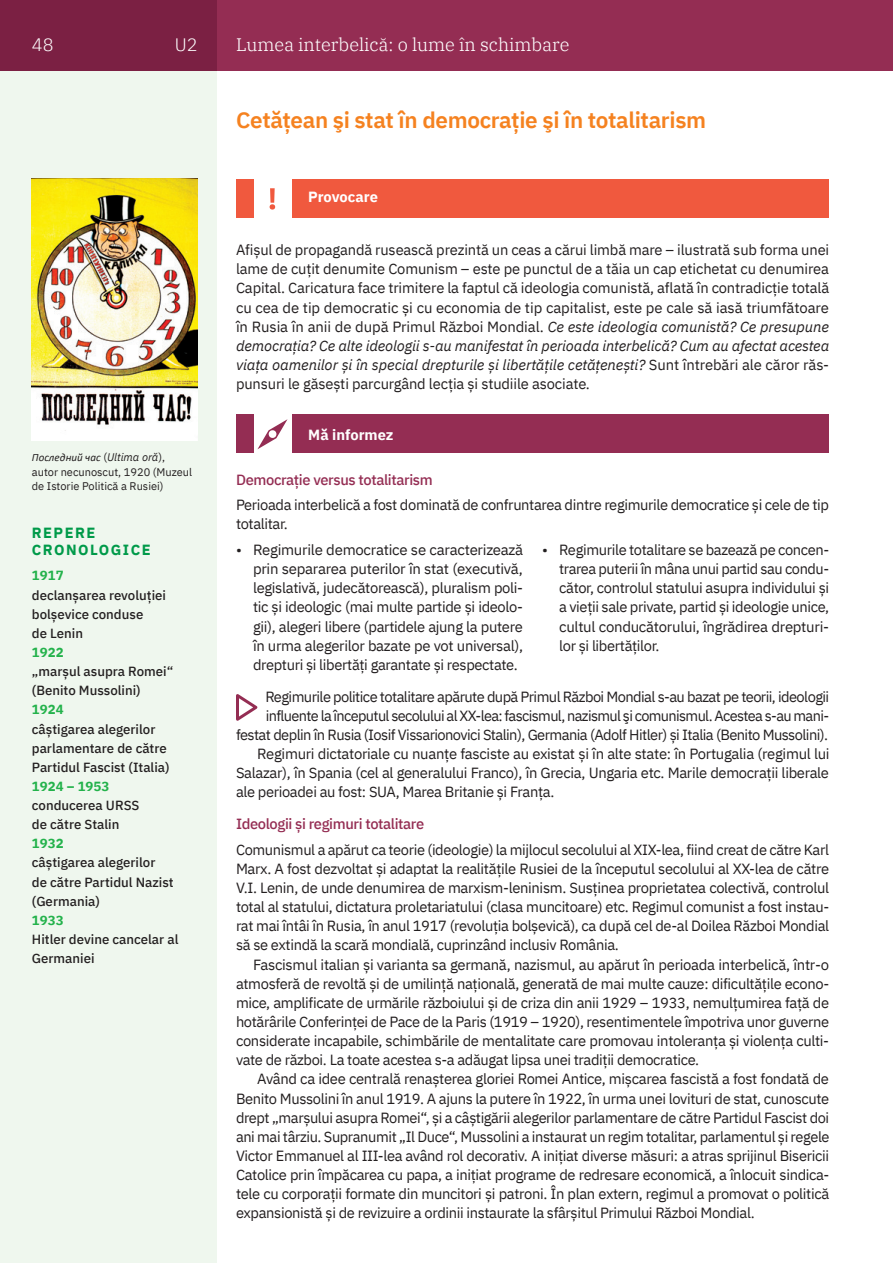
<style>
.page{position:relative;width:893px;height:1263px;background:#fff}
.page>*{position:absolute;margin:0;border:0;box-sizing:border-box;transform-origin:0 0}
.t1{font:600 22.5px "IBM Plex Sans";letter-spacing:-.015em;color:#f58220}
.t2{font:300 18px "IBM Plex Serif";color:#fff}
.t3{font:300 18px "IBM Plex Sans";color:#fff}
.body_regular_justifi{font:14.7px/19.2px "IBM Plex Sans";letter-spacing:-.025em;color:#231f20;text-align:justify}
.Intertitlu_visina{font:500 14.7px "IBM Plex Sans";letter-spacing:-.025em;color:#942d53}
.body_regular_-baseli{font:700 14.7px "IBM Plex Sans";color:#fff}
.body_bold_-baseline{font:700 14.7px/17.7px "IBM Plex Sans";letter-spacing:.1em;color:#009a49}
.side_light{font:500 13.2px/19.2px "IBM Plex Sans";color:#231f20}
.side_light-2{font:700 13.2px "IBM Plex Sans";color:#23b24b}
.notes_regular_left{font:10.95px/14.4px "IBM Plex Sans";color:#231f20}
.s1{font-family:"Calibri";font-style:italic}
.s2{font-style:italic}
</style>
<div class="page">
<div style="left:0;top:0;width:217px;height:1263px;background:#eff7ee"></div>
<div style="left:0;top:0;width:893px;height:70px;background:#942d53"></div>
<div style="left:0;top:0;width:217px;height:70px;background:#7b2043"></div>
<hr style="left:892px;top:0;width:1px;height:70px;background:#f58220">
<div style="left:292px;top:179px;width:537px;height:38px;background:#f0593e"></div>
<svg style="left:270px;top:188px;width:5px;height:22px"></svg>
<div style="left:236px;top:179px;width:17px;height:38px;background:#f0593e"></div>
<div style="left:257px;top:415px;width:572px;height:38px;background:#942d53"></div>
<div style="left:236px;top:415px;width:17px;height:38px;background:#942d53"></div>
<svg style="left:236px;top:694px;width:22px;height:27px"></svg>
<img style="left:32px;top:179px;width:165px;height:261px">
<p class="t3" style="left:32px;top:31px;width:23px">48</p>
<p class="t3" style="left:175px;top:31px;width:24px">U2</p>
<p class="t2" style="left:236px;top:31px;width:335px">Lumea interbelică: o lume în schimbare</p>
<h1 class="t1" style="left:236px;top:102px;width:472px">Cetăţean şi stat în democraţie şi în totalitarism</h1>
<p class="notes_regular_left" style="left:32px;top:449px;width:162px"><span class="s1">Последний час</span> (<span class="s2">Ultima oră</span>), autor necunoscut, 1920 (Muzeul de Istorie Politică a Rusiei)</p>
<p class="body_bold_-baseline" style="left:32px;top:522px;width:120px">REPERE<br>CRONOLOGICE</p>
<p class="side_light-2" style="left:32px;top:565px;width:33px">1917</p>
<p class="side_light" style="left:32px;top:584px;width:136px">declanșarea revoluției bolșevice conduse<br>de Lenin</p>
<p class="side_light-2" style="left:32px;top:642px;width:33px">1922</p>
<p class="side_light" style="left:32px;top:661px;width:143px">„marșul asupra Romei“ (Benito Mussolini)</p>
<p class="side_light-2" style="left:32px;top:699px;width:33px">1924</p>
<p class="side_light" style="left:32px;top:718px;width:139px">câștigarea alegerilor parlamentare de către<br>Partidul Fascist (Italia)</p>
<p class="side_light-2" style="left:32px;top:776px;width:79px">1924 – 1953</p>
<p class="side_light" style="left:32px;top:795px;width:109px">conducerea URSS de către Stalin</p>
<p class="side_light-2" style="left:32px;top:833px;width:33px">1932</p>
<p class="side_light" style="left:32px;top:852px;width:143px">câștigarea alegerilor de către Partidul Nazist (Germania)</p>
<p class="side_light-2" style="left:32px;top:910px;width:33px">1933</p>
<p class="side_light" style="left:32px;top:929px;width:148px">Hitler devine cancelar al<br>Germaniei</p>
<p class="body_regular_-baseli" style="left:308px;top:185px;width:71px">Provocare</p>
<p class="body_regular_justifi" style="left:236px;top:239px;width:595px">Afișul de propagandă rusească prezintă un ceas a cărui limbă mare – ilustrată sub forma unei lame de cuțit denumite Comunism – este pe punctul de a tăia un cap etichetat cu denumirea Capital. Caricatura face trimitere la faptul că ideologia comunistă, aflată în contradicție totală cu cea de tip democratic și cu economia de tip capitalist, este pe cale să iasă triumfătoare în Rusia în anii de după Primul Război Mondial. <span class="s2">Ce este ideologia comunistă? Ce presupune democrația? Ce alte ideologii s‑au manifestat în perioada interbelică? Cum au afectat acestea viața oamenilor și în special drepturile și libertățile cetățenești?</span> Sunt întrebări ale căror răs&shy;punsuri le găsești parcurgând lecția și studiile asociate.</p>
<p class="body_regular_-baseli" style="left:308px;top:423px;width:87px">Mă informez</p>
<p class="Intertitlu_visina" style="left:236px;top:468px;width:198px">Democrație versus totalitarism</p>
<p class="body_regular_justifi" style="left:236px;top:494px;width:595px">Perioada interbelică a fost dominată de confruntarea dintre regimurile democratice și cele de tip totalitar.</p>
<p class="body_regular_justifi" style="left:253px;top:539px;width:272px;text-indent:-17px">• Regimurile democratice se caracterizează prin separarea puterilor în stat (executivă, legislativă, judecătorească), pluralism poli&shy;tic și ideologic (mai multe partide și ideolo&shy;gii), alegeri libere (partidele ajung la putere în urma alegerilor bazate pe vot universal), drepturi și libertăți garantate și respectate.</p>
<p class="body_regular_justifi" style="left:559px;top:539px;width:272px;text-indent:-17px">• Regimurile totalitare se bazează pe concen&shy;trarea puterii în mâna unui partid sau condu&shy;cător, controlul statului asupra individului și a vieții sale private, partid și ideologie unice, cultul conducătorului, îngrădirea drepturi&shy;lor și libertăților.</p>
<p class="body_regular_justifi" style="left:236px;top:686px;width:595px;text-align:right">Regimurile politice totalitare apărute după Primul Război Mondial s-au bazat pe teorii, ideologii influente la începutul secolului al XX‑lea: fascismul, nazismul şi comunismul. Acestea s‑au mani&shy;festat deplin în Rusia (Iosif Vissarionovici Stalin), Germania (Adolf Hitler) și Italia (Benito Mussolini).</p>
<p class="body_regular_justifi" style="left:236px;top:743px;width:595px;text-indent:21px">Regimuri dictatoriale cu nuanțe fasciste au existat și în alte state: în Portugalia (regimul lui Salazar), în Spania (cel al generalului Franco), în Grecia, Ungaria etc. Marile democrații liberale ale perioadei au fost: SUA, Marea Britanie și Franța.</p>
<p class="Intertitlu_visina" style="left:236px;top:812px;width:190px">Ideologii și regimuri totalitare</p>
<p class="body_regular_justifi" style="left:236px;top:839px;width:595px">Comunismul a apărut ca teorie (ideologie) la mijlocul secolului al XIX‑lea, fiind creat de către Karl Marx. A fost dezvoltat și adaptat la realitățile Rusiei de la începutul secolului al XX‑lea de către V.I. Lenin, de unde denumirea de marxism‑leninism. Susținea proprietatea colectivă, controlul total al statului, dictatura proletariatului (clasa muncitoare) etc. Regimul comunist a fost instau&shy;rat mai întâi în Rusia, în anul 1917 (revoluția bolșevică), ca după cel de‑al Doilea Război Mondial să se extindă la scară mondială, cuprinzând inclusiv România.</p>
<p class="body_regular_justifi" style="left:236px;top:953px;width:595px;text-indent:17px">Fascismul italian și varianta sa germană, nazismul, au apărut în perioada interbelică, într‑o atmosferă de revoltă și de umilință națională, generată de mai multe cauze: dificultățile econo&shy;mice, amplificate de urmările războiului și de criza din anii 1929 – 1933, nemulțumirea față de hotărârile Conferinței de Pace de la Paris (1919 – 1920), resentimentele împotriva unor guverne considerate incapabile, schimbările de mentalitate care promovau intoleranța și violența culti&shy;vate de război. La toate acestea s‑a adăugat lipsa unei tradiții democratice.</p>
<p class="body_regular_justifi" style="left:236px;top:1068px;width:595px;text-indent:21px">Având ca idee centrală renașterea gloriei Romei Antice, mișcarea fascistă a fost fondată de Benito Mussolini în anul 1919. A ajuns la putere în 1922, în urma unei lovituri de stat, cunoscute drept „marșului asupra Romei“, și a câștigării alegerilor parlamentare de către Partidul Fascist doi ani mai târziu. Supranumit „Il Duce“, Mussolini a instaurat un regim totalitar, parlamentul și regele Victor Emmanuel al III‑lea având rol decorativ. A inițiat diverse măsuri: a atras sprijinul Bisericii Catolice prin împăcarea cu papa, a inițiat programe de redresare economică, a înlocuit sindica&shy;tele cu corporații formate din muncitori și patroni. În plan extern, regimul a promovat o politică expansionistă și de revizuire a ordinii instaurate la sfârșitul Primului Război Mondial.</p>
</div>
